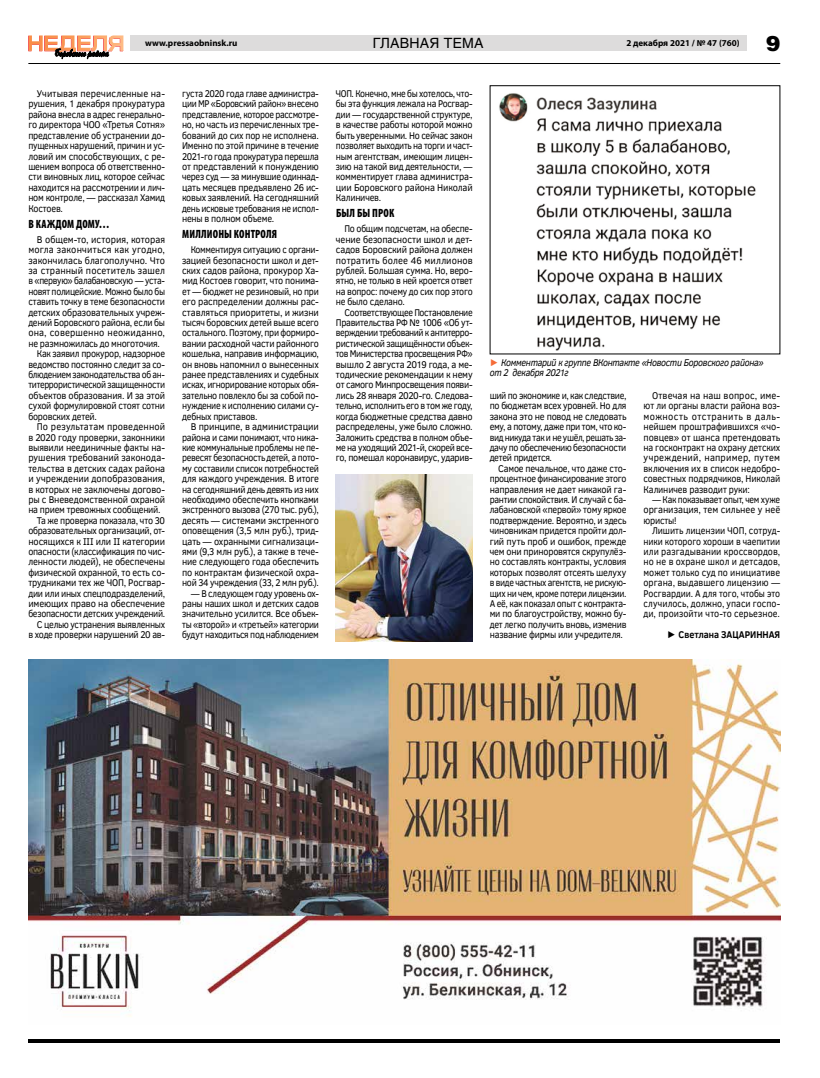
<style>
.page{position:relative;width:820px;height:1078px;background:#fff}
.page>*{position:absolute;margin:0;border:0;box-sizing:border-box;transform-origin:0 0}
.t1{font:21.2px "Helios Black C";color:#000}
.t2{font:14px "Helios C";letter-spacing:.015em;color:#000}
.t3{font:900 condensed 12px "Myriad Pro";letter-spacing:.01em;color:#000;scale:.9 1}
.t4{font:10px/10.4px "Clear Sans";letter-spacing:-.02em;color:#000;text-align:justify;scale:.88 1}
.t5{font:10px/10.4px "Clear Sans";letter-spacing:-.02em;color:#000;text-align:justify;scale:.89 1}
.t6{font:10px/10.4px "Clear Sans";letter-spacing:-.02em;color:#000;text-align:justify;scale:.93 1}
.t7{font:10px/10.4px "Clear Sans";letter-spacing:-.02em;color:#000;text-align:justify;scale:.9 1}
.t8{font:10px "Clear Sans";letter-spacing:-.02em;color:#000;scale:.92 1}
.t9{font:10px "Clear Sans";letter-spacing:-.02em;color:#000;scale:.91 1}
.t10{font:10px "Clear Sans";color:#000;scale:.93 1}
.t11{font:italic 10px/10.4px "Clear Sans";letter-spacing:-.035em;color:#000;scale:.9 1}
.t12{font:10px "Clear Sans";letter-spacing:-.04em;color:#000;scale:.87 1}
.t13{font:10px "Clear Sans";letter-spacing:.015em;color:#000;scale:.93 1}
.t14{font:10px "Clear Sans";letter-spacing:-.02em;color:#000;scale:.87 1}
.t15{font:10px "Clear Sans";letter-spacing:-.04em;color:#000;scale:.88 1}
.t16{font:10px "Clear Sans";letter-spacing:.02em;color:#000;scale:.93 1}
.t17{font:10px "Clear Sans";letter-spacing:.01em;color:#000;scale:.93 1}
.t18{font:700 10px "Clear Sans";color:#000;scale:.9 1}
.t19{font:700 9px "Myriad Pro";color:#000}
.s1{font-weight:700;font-style:normal;color:#f56c38}
</style>
<div class="page">
<svg style="left:28px;top:35px;width:95px;height:24px"></svg>
<hr style="left:28px;top:63px;width:752px;height:1px;background:#000">
<div style="left:130px;top:35px;width:616px;height:16px;background:#dddcdc"></div>
<hr style="left:28px;top:1039px;width:752px;height:3px;background:#000">
<img style="left:28px;top:659px;width:752px;height:358px">
<img style="left:335px;top:474px;width:137px;height:167px">
<img style="left:499px;top:93px;width:257px;height:258px">
<p class="t19" style="left:145px;top:37px;width:94px">www.pressaobninsk.ru</p>
<h2 class="t2" style="left:372px;top:35px;width:112px">ГЛАВНАЯ ТЕМА</h2>
<p class="t19" style="left:626px;top:37px;width:115px">2 декабря 2021 / № 47 (760)</p>
<h1 class="t1" style="left:765px;top:30px;width:16px">9</h1>
<p class="t6" style="left:28px;top:88px;width:148px;text-indent:9px">Учитывая перечисленные на&shy;рушения, 1 декабря прокуратура района внесла в адрес генерально&shy;го директора ЧОО «Третья Сотня» представление об устранении до&shy;пущенных нарушений, причин и ус&shy;ловий им способствующих, с ре&shy;шением вопроса об ответственно&shy;сти виновных лиц, которое сейчас находится на рассмотрении и лич&shy;ном контроле, — рассказал Хамид Костоев.</p>
<p class="t3" style="left:28px;top:216px;width:92px">В КАЖДОМ ДОМУ…</p>
<p class="t10" style="left:37px;top:232px;width:139px">В общем-то, история, которая</p>
<p class="t16" style="left:28px;top:243px;width:148px">могла закончиться как угодно,</p>
<p class="t10" style="left:28px;top:253px;width:148px">закончилась благополучно. Что</p>
<p class="t13" style="left:28px;top:264px;width:148px">за странный посетитель зашел</p>
<p class="t12" style="left:28px;top:274px;width:159px">в «первую» балабановскую — уста-</p>
<p class="t15" style="left:28px;top:284px;width:157px">новят полицейские. Можно было бы</p>
<p class="t7" style="left:28px;top:296px;width:153px">ставить точку в теме безопасности</p>
<p class="t9" style="left:28px;top:305px;width:152px">детских образовательных учреж-</p>
<p class="t5" style="left:28px;top:317px;width:155px">дений Боровского района, если бы</p>
<p class="t13" style="left:28px;top:326px;width:148px">она, совершенно неожиданно,</p>
<p class="t7" style="left:28px;top:338px;width:148px">не размножилась до многоточия.</p>
<p class="t5" style="left:37px;top:348px;width:145px">Как заявил прокурор, надзорное</p>
<p class="t5" style="left:28px;top:359px;width:155px">ведомство постоянно следит за со-</p>
<p class="t14" style="left:28px;top:368px;width:159px">блюдением законодательства об ан-</p>
<p class="t12" style="left:28px;top:378px;width:159px">титеррористической защищенности</p>
<p class="t8" style="left:28px;top:388px;width:150px">объектов образования. И за этой</p>
<p class="t7" style="left:28px;top:400px;width:153px">сухой формулировкой стоят сотни</p>
<p class="t7" style="left:28px;top:411px;width:78px">боровских детей.</p>
<p class="t17" style="left:37px;top:420px;width:139px">По результатам проведенной</p>
<p class="t9" style="left:28px;top:430px;width:152px">в 2020 году проверки, законники</p>
<p class="t8" style="left:28px;top:440px;width:150px">выявили неединичные факты на-</p>
<p class="t10" style="left:28px;top:451px;width:148px">рушения требований законода-</p>
<p class="t8" style="left:28px;top:461px;width:150px">тельства в детских садах района</p>
<p class="t10" style="left:28px;top:472px;width:148px">и учреждении допобразования,</p>
<p class="t8" style="left:28px;top:482px;width:150px">в которых не заключены догово-</p>
<p class="t8" style="left:28px;top:492px;width:150px">ры с Вневедомственной охраной</p>
<p class="t7" style="left:28px;top:504px;width:148px">на прием тревожных сообщений.</p>
<p class="t7" style="left:37px;top:515px;width:144px">Та же проверка показала, что 30</p>
<p class="t5" style="left:28px;top:525px;width:155px">образовательных организаций, от-</p>
<p class="t8" style="left:28px;top:534px;width:150px">носящихся к III или II категории</p>
<p class="t7" style="left:28px;top:546px;width:153px">опасности (классификация по чис-</p>
<p class="t8" style="left:28px;top:555px;width:150px">ленности людей), не обеспечены</p>
<p class="t9" style="left:28px;top:565px;width:152px">физической охранной, то есть со-</p>
<p class="t9" style="left:28px;top:576px;width:152px">трудниками тех же ЧОП, Росгвар-</p>
<p class="t7" style="left:28px;top:587px;width:153px">дии или иных спецподразделений,</p>
<p class="t6" style="left:28px;top:598px;width:148px">имеющих право на обеспечение</p>
<p class="t5" style="left:28px;top:608px;width:155px">безопасности детских учреждений.</p>
<p class="t5" style="left:37px;top:619px;width:145px">С целью устранения выявленных</p>
<p class="t5" style="left:28px;top:629px;width:155px">в ходе проверки нарушений 20 ав-</p>
<p class="t4" style="left:336px;top:88px;width:157px">ЧОП. Конечно, мне бы хотелось, что&shy;бы эта функция лежала на Росгвар&shy;дии — государственной структуре, в качестве работы которой можно быть уверенными. Но сейчас закон позволяет выходить на торги и част&shy;ным агентствам, имеющим лицен&shy;зию на такой вид деятельности, — комментирует глава администра&shy;ции Боровского района Николай Калиничев.</p>
<p class="t3" style="left:336px;top:205px;width:66px">БЫЛ БЫ ПРОК</p>
<p class="t5" style="left:336px;top:223px;width:155px;text-indent:9px">По общим подсчетам, на обеспе&shy;чение безопасности школ и дет&shy;садов Боровский района должен потратить более 46 миллионов рублей. Большая сумма. Но, веро&shy;ятно, не только в ней кроется ответ на вопрос: почему до сих пор этого не было сделано.</p>
<p class="t4" style="left:336px;top:307px;width:157px;text-indent:9px">Соответствующее Постановление Правительства РФ № 1006 «Об ут&shy;верждении требований к антитерро&shy;ристической защищённости объек&shy;тов Министерства просвещения РФ» вышло 2 августа 2019 года, а ме&shy;тодические рекомендации к нему от самого Минпросвещения появи&shy;лись 28 января 2020-го. Следова&shy;тельно, исполнить его в том же году, когда бюджетные средства давно распределены, уже было сложно.<br>Заложить средства в полном объе&shy;ме на уходящий 2021-й, скорей все&shy;го, помешал коронавирус, ударив-</p>
<p class="t5" style="left:182px;top:88px;width:155px">густа 2020 года главе администра&shy;ции МР «Боровский район» внесено представление, которое рассмотре&shy;но, но часть из перечисленных тре&shy;бований до сих пор не исполнена.<br>Именно по этой причине в течение 2021-го года прокуратура перешла от представлений к понуждению через суд — за минувшие одиннад&shy;цать месяцев предъявлено 26 ис&shy;ковых заявлений. На сегодняшний день исковые требования не испол&shy;нены в полном объеме.</p>
<p class="t3" style="left:182px;top:226px;width:107px">МИЛЛИОНЫ КОНТРОЛЯ</p>
<p class="t4" style="left:182px;top:244px;width:157px;text-indent:9px">Комментируя ситуацию с органи&shy;зацией безопасности школ и дет&shy;ских садов района, прокурор Ха&shy;мид Костоев говорит, что понима&shy;ет — бюджет не резиновый, но при его распределении должны рас&shy;ставляться приоритеты, и жизни тысяч боровских детей выше всего остального. Поэтому, при формиро&shy;вании расходной части районного кошелька, направив информацию, он вновь напомнил о вынесенных ранее представлениях и судебных исках, игнорирование которых обя&shy;зательно повлекло бы за собой по&shy;нуждение к исполнению силами су&shy;дебных приставов.</p>
<p class="t6" style="left:182px;top:421px;width:148px;text-indent:9px">В принципе, в администрации района и сами понимают, что ника&shy;кие коммунальные проблемы не пе&shy;ревесят безопасность детей, а пото&shy;му составили список потребностей для каждого учреждения. В итоге на сегодняшний день девять из них необходимо обеспечить кнопками экстренного вызова (270 тыс. руб.), десять — системами экстренного оповещения (3,5 млн руб.), трид&shy;цать — охранными сигнализаци&shy;ями (9,3 млн руб.), а также в тече&shy;ние следующего года обеспечить по контрактам физической охра&shy;ной 34 учреждения (33, 2 млн руб.).</p>
<p class="t4" style="left:182px;top:587px;width:157px;text-indent:9px">— В следующем году уровень ох&shy;раны наших школ и детских садов значительно усилится. Все объек&shy;ты «второй» и «третьей» категории будут находиться под наблюдением</p>
<p class="t11" style="left:489px;top:357px;width:306px"><span class="s1">►</span> Комментарий к группе ВКонтакте «Новости Боровского района» от 2 декабря 2021г</p>
<p class="t5" style="left:489px;top:390px;width:155px">ший по экономике и, как следствие, по бюджетам всех уровней. Но для закона это не повод не следовать ему, а потому, даже при том, что ко&shy;вид никуда так и не ушёл, решать за&shy;дачу по обеспечению безопасности детей придется.</p>
<p class="t7" style="left:489px;top:463px;width:153px;text-indent:9px">Самое печальное, что даже сто&shy;процентное финансирование этого направления не дает никакой га&shy;рантии спокойствия. И случай с ба&shy;лабановской «первой» тому яркое подтверждение. Вероятно, и здесь чиновникам придется пройти дол&shy;гий путь проб и ошибок, прежде чем они приноровятся скрупулёз&shy;но составлять контракты, условия которых позволят отсеять шелуху в виде частных агентств, не рискую&shy;щих ни чем, кроме потери лицензии.<br>А её, как показал опыт с контракта&shy;ми по благоустройству, можно бу&shy;дет легко получить вновь, изменив название фирмы или учредителя.</p>
<p class="t6" style="left:643px;top:390px;width:148px;text-indent:9px">Отвечая на наш вопрос, име&shy;ют ли органы власти района воз&shy;можность отстранить в даль&shy;нейшем проштрафившихся «чо&shy;повцев» от шанса претендовать на госконтракт на охрану детских учреждений, например, путем включения их в список недобро&shy;совестных подрядчиков, Николай Калиничев разводит руки:</p>
<p class="t4" style="left:643px;top:494px;width:157px;text-indent:9px">— Как показывает опыт, чем хуже организация, тем сильнее у неё юристы!</p>
<p class="t5" style="left:643px;top:525px;width:155px;text-indent:9px">Лишить лицензии ЧОП, сотруд&shy;ники которого хороши в чаепитии или разгадывании кроссвордов, но не в охране школ и детсадов, может только суд по инициативе органа, выдавшего лицензию — Росгвардии. А для того, чтобы это случилось, должно, упаси госпо&shy;ди, произойти что-то серьезное.</p>
<p class="t18" style="left:666px;top:627px;width:127px">► Светлана ЗАЦАРИННАЯ</p>
</div>
